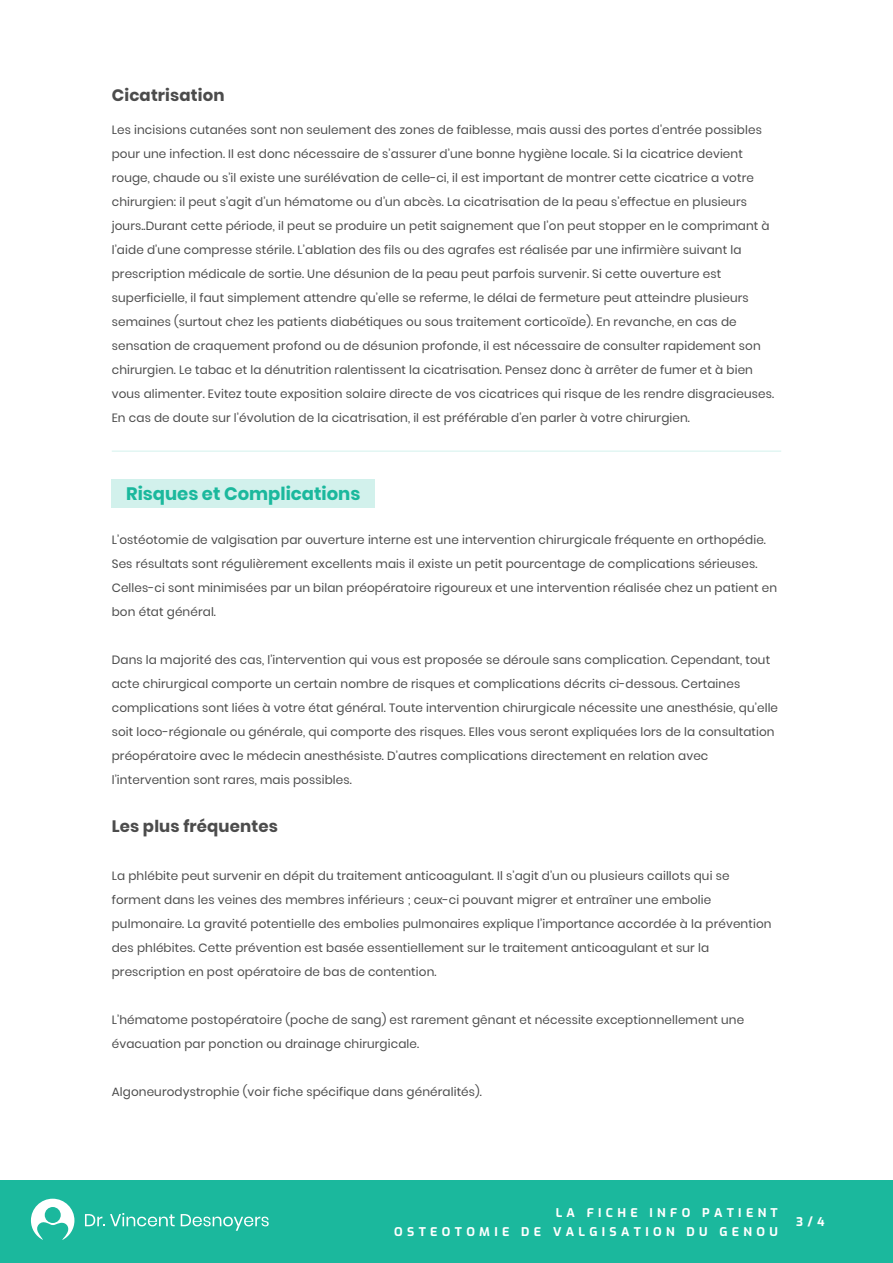
<style>
.page{position:relative;width:893px;height:1263px;background:#fff}
.page>*{position:absolute;margin:0;border:0;box-sizing:border-box;transform-origin:0 0}
.t1{font:700 18px "Poppins";color:#1bb89d}
.t2{font:700 16.5px "Poppins";letter-spacing:.01em;color:#4c4c4c}
.t3{font:12px/24px "Poppins";letter-spacing:.01em;color:#4c4c4c}
.t4{font:100 12px/19.5px "Exo";letter-spacing:.35em;color:#fff;text-align:right}
</style>
<div class="page">
<hr style="left:112px;top:451px;width:669px;height:1px;background:#1bb99f">
<div style="left:112px;top:479px;width:263px;height:29px;background:#d2f1ec"></div>
<div style="left:0;top:1181px;width:893px;height:82px;background:#1bb89d"></div>
<svg style="left:85px;top:1213px;width:90px;height:13px"></svg>
<svg style="left:181px;top:1214px;width:88px;height:17px"></svg>
<svg style="left:31px;top:1199px;width:43px;height:41px"></svg>
<h2 class="t2" style="left:112px;top:86px;width:114px">Cicatrisation</h2>
<p class="t3" style="left:112px;top:118px;width:664px">Les incisions cutanées sont non seulement des zones de faiblesse, mais aussi des portes d'entrée possibles pour une infection. Il est donc nécessaire de s’assurer d’une bonne hygiène locale. Si la cicatrice devient rouge, chaude ou s’il existe une surélévation de celle-ci, il est important de montrer cette cicatrice a votre chirurgien: il peut s’agit d’un hématome ou d’un abcès. La cicatrisation de la peau s’effectue en plusieurs jours..Durant cette période, il peut se produire un petit saignement que l’on peut stopper en le comprimant à l’aide d’une compresse stérile. L’ablation des fils ou des agrafes est réalisée par une infirmière suivant la prescription médicale de sortie. Une désunion de la peau peut parfois survenir. Si cette ouverture est superficielle, il faut simplement attendre qu’elle se referme, le délai de fermeture peut atteindre plusieurs semaines (surtout chez les patients diabétiques ou sous traitement corticoïde). En revanche, en cas de sensation de craquement profond ou de désunion profonde, il est nécessaire de consulter rapidement son chirurgien. Le tabac et la dénutrition ralentissent la cicatrisation. Pensez donc à arrêter de fumer et à bien vous alimenter. Evitez toute exposition solaire directe de vos cicatrices qui risque de les rendre disgracieuses.<br>En cas de doute sur l’évolution de la cicatrisation, il est préférable d’en parler à votre chirurgien.</p>
<h1 class="t1" style="left:126px;top:483px;width:236px">Risques et Complications</h1>
<p class="t3" style="left:112px;top:528px;width:667px">L’ostéotomie de valgisation par ouverture interne est une intervention chirurgicale fréquente en orthopédie.<br>Ses résultats sont régulièrement excellents mais il existe un petit pourcentage de complications sérieuses.<br>Celles-ci sont minimisées par un bilan préopératoire rigoureux et une intervention réalisée chez un patient en bon état général.</p>
<p class="t3" style="left:112px;top:648px;width:668px">Dans la majorité des cas, l’intervention qui vous est proposée se déroule sans complication. Cependant, tout acte chirurgical comporte un certain nombre de risques et complications décrits ci-dessous. Certaines complications sont liées à votre état général. Toute intervention chirurgicale nécessite une anesthésie, qu’elle soit loco-régionale ou générale, qui comporte des risques. Elles vous seront expliquées lors de la consultation préopératoire avec le médecin anesthésiste. D’autres complications directement en relation avec l’intervention sont rares, mais possibles.</p>
<h2 class="t2" style="left:112px;top:817px;width:168px">Les plus fréquentes</h2>
<p class="t3" style="left:112px;top:864px;width:661px">La phlébite peut survenir en dépit du traitement anticoagulant. Il s’agit d’un ou plusieurs caillots qui se forment dans les veines des membres inférieurs ; ceux-ci pouvant migrer et entraîner une embolie pulmonaire. La gravité potentielle des embolies pulmonaires explique l’importance accordée à la prévention des phlébites. Cette prévention est basée essentiellement sur le traitement anticoagulant et sur la prescription en post opératoire de bas de contention.</p>
<p class="t3" style="left:112px;top:1008px;width:634px">L’hématome postopératoire (poche de sang) est rarement gênant et nécessite exceptionnellement une évacuation par ponction ou drainage chirurgicale.</p>
<p class="t3" style="left:112px;top:1080px;width:372px">Algoneurodystrophie (voir fiche spécifique dans généralités).</p>
<p class="t4" style="left:394px;top:1202px;width:385px">LA FICHE INFO PATIENT<br>OSTEOTOMIE DE VALGISATION DU GENOU</p>
<p class="t4" style="left:796px;top:1211px;width:30px">3/4</p>
</div>
